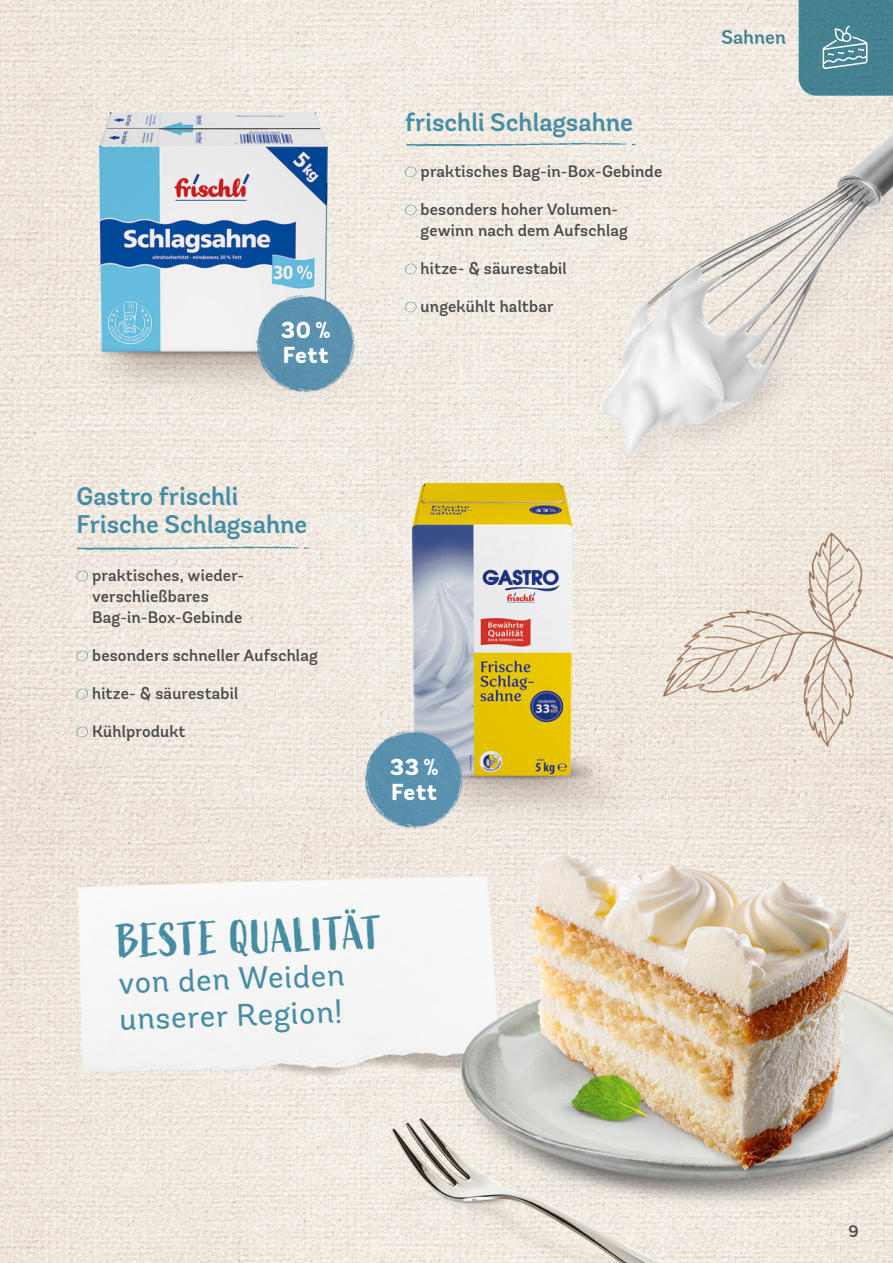
<style>
.page{position:relative;width:893px;height:1263px;background:#fff}
.page>*{position:absolute;margin:0;border:0;box-sizing:border-box;transform-origin:0 0}
.t1{font:46.8px "Active";color:#468da4}
.t2{font:31.2px/36.5px "Andes";color:#468da4}
.t3{font:600 25.5px/28.5px "Andes";color:#468da4}
.t4{font:800 23.1px/24.8px "Andes";letter-spacing:.025em;color:#fff}
.t5{font:500 16.5px/21px "Andes";letter-spacing:.01em;color:#494948}
</style>
<div class="page">
<img style="left:0;top:0;width:893px;height:1263px">
<svg style="left:406px;top:143px;width:231px;height:3px"></svg>
<svg style="left:77px;top:547px;width:232px;height:3px"></svg>
<svg style="left:405px;top:166px;width:12px;height:11px"></svg>
<svg style="left:405px;top:204px;width:12px;height:11px"></svg>
<svg style="left:405px;top:263px;width:12px;height:11px"></svg>
<svg style="left:405px;top:301px;width:12px;height:11px"></svg>
<svg style="left:76px;top:570px;width:12px;height:11px"></svg>
<svg style="left:76px;top:650px;width:12px;height:11px"></svg>
<svg style="left:76px;top:688px;width:12px;height:11px"></svg>
<svg style="left:76px;top:726px;width:12px;height:11px"></svg>
<img style="left:799px;top:0;width:94px;height:96px">
<svg style="left:822px;top:24px;width:47px;height:46px;background:#699aa7"></svg>
<img style="left:722px;top:30px;width:63px;height:14px">
<h3 class="t4" style="left:281px;top:319px;width:51px">30 %<br>Fett</h3>
<h3 class="t3" style="left:405px;top:109px;width:230px">frischli Schlagsahne</h3>
<p class="t5" style="left:421px;top:161px;width:243px">praktisches Bag-in-Box-Gebinde</p>
<p class="t5" style="left:421px;top:199px;width:209px">besonders hoher Volumen&shy;gewinn nach dem Aufschlag</p>
<p class="t5" style="left:421px;top:258px;width:148px">hitze- &amp; säurestabil</p>
<p class="t5" style="left:421px;top:296px;width:135px">ungekühlt haltbar</p>
<h3 class="t3" style="left:77px;top:482px;width:232px">Gastro frischli<br>Frische Schlagsahne</h3>
<p class="t5" style="left:92px;top:565px;width:154px">praktisches, wieder&shy;verschließbares<br>Bag-in-Box-Gebinde</p>
<p class="t5" style="left:92px;top:645px;width:227px">besonders schneller Aufschlag</p>
<p class="t5" style="left:92px;top:683px;width:148px">hitze- &amp; säurestabil</p>
<p class="t5" style="left:92px;top:721px;width:95px">Kühlprodukt</p>
<h3 class="t4" style="left:390px;top:756px;width:50px">33 %<br>Fett</h3>
<h1 class="t1" style="left:116px;top:915px;width:267px;rotate:-2deg">BESTE QUALITÄT</h1>
<h2 class="t2" style="left:118px;top:965px;width:228px;rotate:-2deg">von den Weiden unserer Region!</h2>
<p class="t5" style="left:848px;top:1221px;width:12px">9</p>
</div>
